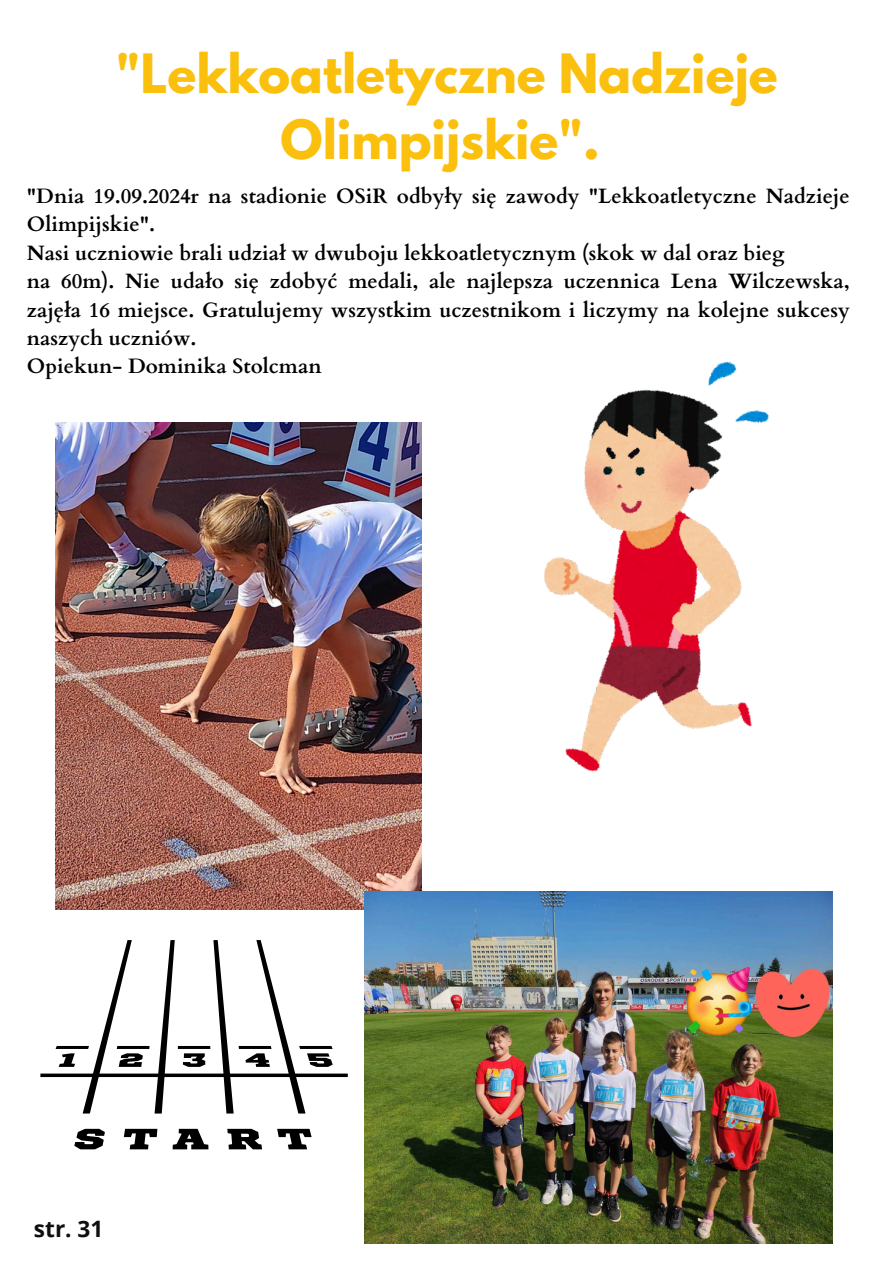
<style>
.page{position:relative;width:894px;height:1264px;background:#fff}
.page>*{position:absolute;margin:0;border:0;box-sizing:border-box;transform-origin:0 0}
.t1{font:700 48px/66.3px "League Spartan";color:#fbc00d;text-align:center}
.t2{font:700 22.65px "Open Sans";color:#100f0d}
.t3{font:700 20.7px/28.3px "Cardo";color:#000}
</style>
<div class="page">
<img style="left:56px;top:422px;width:365px;height:487px">
<img style="left:364px;top:891px;width:468px;height:351px">
<img style="left:543px;top:361px;width:225px;height:410px">
<svg style="left:40px;top:940px;width:308px;height:173px"></svg>
<svg style="left:56px;top:1045px;width:33px;height:21px"></svg>
<svg style="left:117px;top:1045px;width:32px;height:21px"></svg>
<hr style="left:178px;top:1045px;width:32px;height:3px;background:#000">
<svg style="left:238px;top:1045px;width:33px;height:21px"></svg>
<svg style="left:299px;top:1045px;width:33px;height:21px"></svg>
<svg style="left:74px;top:1128px;width:31px;height:21px"></svg>
<svg style="left:124px;top:1128px;width:33px;height:21px"></svg>
<svg style="left:172px;top:1128px;width:36px;height:21px"></svg>
<svg style="left:227px;top:1128px;width:35px;height:21px"></svg>
<svg style="left:277px;top:1128px;width:34px;height:21px"></svg>
<p class="t1" style="left:116px;top:47px;width:663px">"Lekkoatletyczne Nadzieje<br>Olimpijskie".</p>
<p class="t3" style="left:27px;top:182px;width:824px">"Dnia 19.09.2024r na stadionie OSiR odbyły się zawody "Lekkoatletyczne Nadzieje<br>Olimpijskie".</p>
<p class="t3" style="left:27px;top:239px;width:759px">Nasi uczniowie brali udział w dwuboju lekkoatletycznym (skok w dal oraz bieg</p>
<p class="t3" style="left:27px;top:267px;width:824px;text-align:justify">na 60m). Nie udało się zdobyć medali, ale najlepsza uczennica Lena Wilczewska, zajęła 16 miejsce. Gratulujemy wszystkim uczestnikom i liczymy na kolejne sukcesy naszych uczniów.</p>
<p class="t3" style="left:27px;top:352px;width:296px">Opiekun- Dominika Stolcman</p>
<p class="t2" style="left:34px;top:1213px;width:71px">str. 31</p>
</div>
